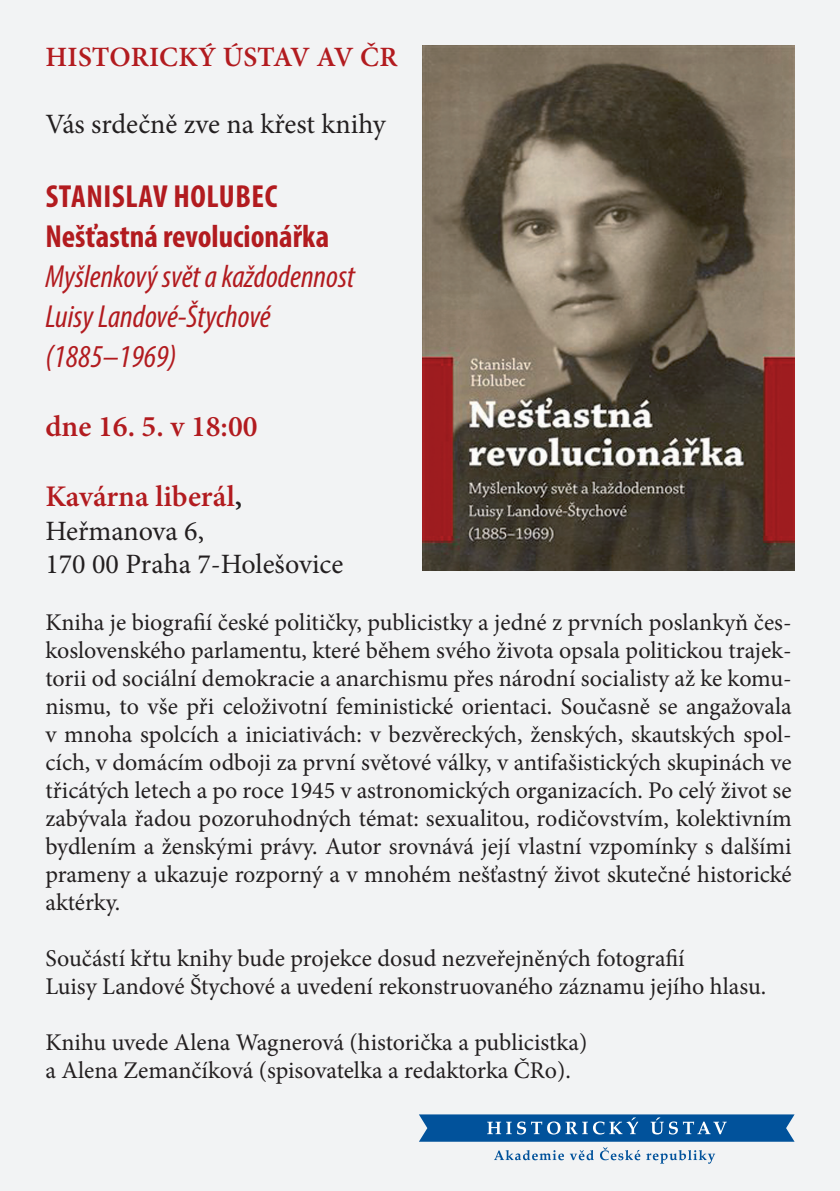
<style>
.page{position:relative;width:840px;height:1191px;background:#fff}
.page>*{position:absolute;margin:0;border:0;box-sizing:border-box;transform-origin:0 0}
.t1{font:italic condensed 32px/40px "Myriad Pro";color:#b21b1f}
.t2{font:700 condensed 32px/40px "Myriad Pro";color:#b21b1f}
.t3{font:600 30px "Minion Pro";color:#b21b1f}
.t4{font:28px/33.6px "Minion Pro";color:#231f20}
.t5{font:600 28px "Minion Pro";letter-spacing:.01em;color:#b21b1f}
.t6{font:24px/28px "Minion Pro";letter-spacing:-.005em;color:#231f20}
.s1{color:#231f20}
</style>
<div class="page">
<div style="left:0;top:0;width:839px;height:1191px;background:#f2f3f4"></div>
<img style="left:423px;top:45px;width:371px;height:525px">
<svg style="left:419px;top:1114px;width:375px;height:27px;background:#1e66a6"></svg>
<svg style="left:494px;top:1150px;width:69px;height:10px"></svg>
<svg style="left:569px;top:1150px;width:24px;height:10px"></svg>
<svg style="left:600px;top:1147px;width:40px;height:13px"></svg>
<svg style="left:646px;top:1150px;width:68px;height:13px"></svg>
<p class="t5" style="left:45px;top:37px;width:352px">Historický ústav AV ČR</p>
<p class="t4" style="left:45px;top:107px;width:341px">Vás srdečně zve na křest knihy</p>
<h1 class="t2" style="left:45px;top:175px;width:285px">Stanislav Holubec<br>Nešťastná revolucionářka</h1>
<h1 class="t1" style="left:45px;top:256px;width:310px">Myšlenkový svět a každodennost<br>Luisy Landové-Štychové (1885–1969)</h1>
<p class="t3" style="left:45px;top:406px;width:213px">dne 16. 5. v 18:00</p>
<p class="t3" style="left:45px;top:475px;width:198px">Kavárna liberál<span class="s1">,</span></p>
<p class="t4" style="left:45px;top:514px;width:299px">Heřmanova 6,<br>170 00 Praha 7-Holešovice</p>
<p class="t6" style="left:45px;top:608px;width:747px;text-align:justify">Kniha je biografií české političky, publicistky a jedné z prvních poslankyň čes&shy;koslovenského parlamentu, které během svého života opsala politickou trajek&shy;torii od sociální demokracie a anarchismu přes národní socialisty až ke komu&shy;nismu, to vše při celoživotní feministické orientaci. Současně se angažovala v mnoha spolcích a iniciativách: v bezvěreckých, ženských, skautských spol&shy;cích, v domácím odboji za první světové války, v antifašistických skupinách ve třicátých letech a po roce 1945 v astronomických organizacích. Po celý život se zabývala řadou pozoruhodných témat: sexualitou, rodičovstvím, kolektivním bydlením a ženskými právy. Autor srovnává její vlastní vzpomínky s dalšími prameny a ukazuje rozporný a v mnohém nešťastný život skutečné historické aktérky.</p>
<p class="t6" style="left:45px;top:944px;width:722px">Součástí křtu knihy bude projekce dosud nezveřejněných fotografií<br>Luisy Landové Štychové a uvedení rekonstruovaného záznamu jejího hlasu.</p>
<p class="t6" style="left:45px;top:1028px;width:543px">Knihu uvede Alena Wagnerová (historička a publicistka) a Alena Zemančíková (spisovatelka a redaktorka ČRo).</p>
</div>
